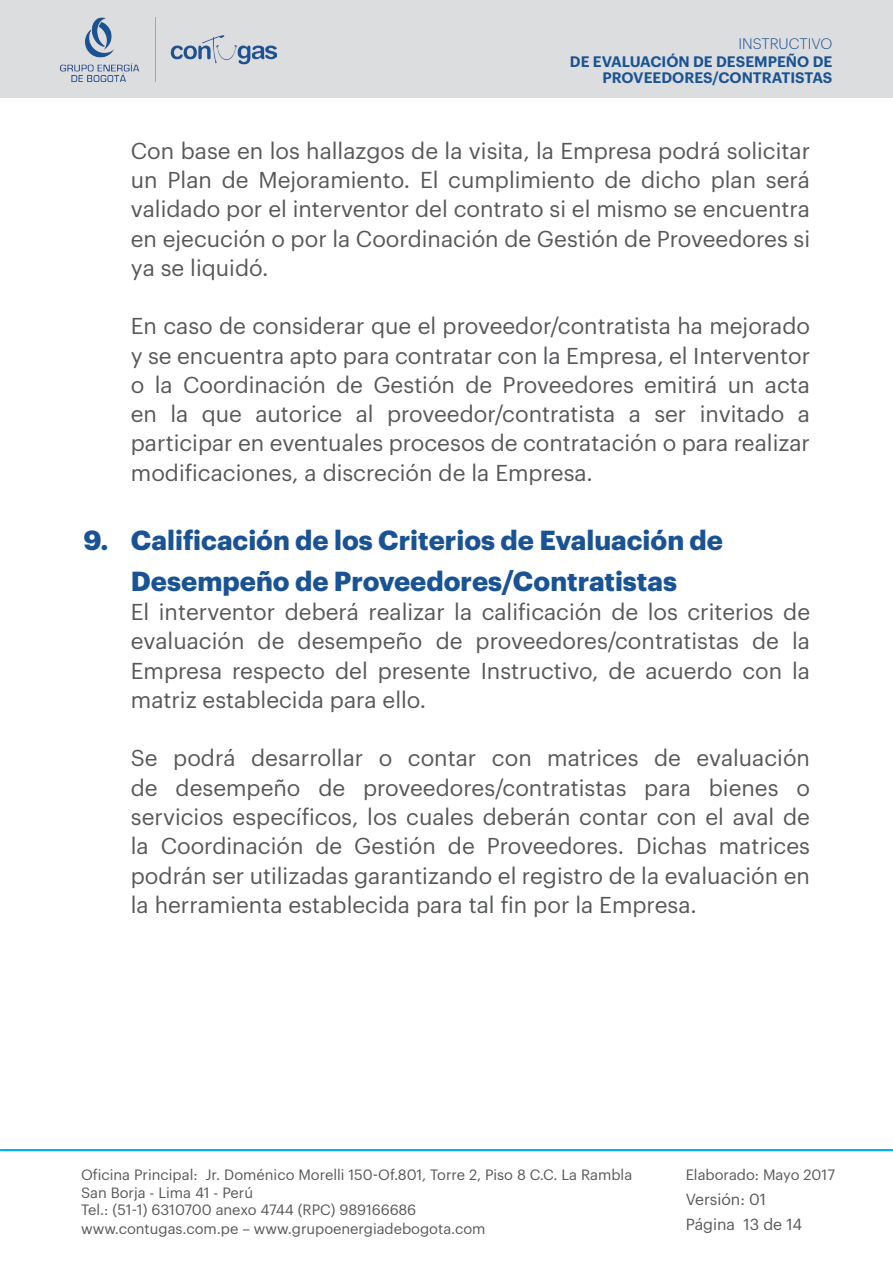
<style>
.page{position:relative;width:893px;height:1276px;background:#fff}
.page>*{position:absolute;margin:0;border:0;box-sizing:border-box;transform-origin:0 0}
.SUMILLA_1{font:700 27px/40.5px "Graphik";color:#1a5394;text-align:center}
.SUMILLA_1-2{font:22.5px/29.2px "Graphik";color:#57585a;text-align:justify}
.t1{font:15.75px "Graphik";color:#57585a}
.t2{font:600 14.85px/15.8px "Graphik";color:#1a5394;text-align:right}
.t3{font:300 14.85px "Graphik";color:#1a5394}
.t4{font:14.62px "Graphik";color:#57585a}
</style>
<div class="page">
<div style="left:0;top:0;width:893px;height:98px;background:#dcdddf"></div>
<hr style="left:0;top:1149px;width:893px;height:2px;background:#00aeef">
<img style="left:60px;top:18px;width:216px;height:64px">
<p class="t3" style="left:739px;top:33px;width:95px">INSTRUCTIVO</p>
<p class="t2" style="left:570px;top:52px;width:264px">DE EVALUACIÓN DE DESEMPEÑO DE<br>PROVEEDORES/CONTRATISTAS</p>
<p class="SUMILLA_1-2" style="left:131px;top:134px;width:681px">Con base en los hallazgos de la visita, la Empresa podrá solicitar un Plan de Mejoramiento. El cumplimiento de dicho plan será validado por el interventor del contrato si el mismo se encuentra en ejecución o por la Coordinación de Gestión de Proveedores si ya se liquidó.</p>
<p class="SUMILLA_1-2" style="left:131px;top:310px;width:681px">En caso de considerar que el proveedor/contratista ha mejorado y se encuentra apto para contratar con la Empresa, el Interventor o la Coordinación de Gestión de Proveedores emitirá un acta en la que autorice al proveedor/contratista a ser invitado a participar en eventuales procesos de contratación o para realizar modificaciones, a discreción de la Empresa.</p>
<p class="SUMILLA_1" style="left:84px;top:518px;width:641px">9. Calificación de los Criterios de Evaluación de<br>Desempeño de Proveedores/Contratistas</p>
<p class="SUMILLA_1-2" style="left:131px;top:595px;width:681px">El interventor deberá realizar la calificación de los criterios de evaluación de desempeño de proveedores/contratistas de la Empresa respecto del presente Instructivo, de acuerdo con la matriz establecida para ello.</p>
<p class="SUMILLA_1-2" style="left:131px;top:742px;width:681px">Se podrá desarrollar o contar con matrices de evaluación de desempeño de proveedores/contratistas para bienes o servicios específicos, los cuales deberán contar con el aval de la Coordinación de Gestión de Proveedores. Dichas matrices podrán ser utilizadas garantizando el registro de la evaluación en la herramienta establecida para tal fin por la Empresa.</p>
<p class="t4" style="left:81px;top:1163px;width:553px">Oficina Principal: Jr. Doménico Morelli 150-Of.801, Torre 2, Piso 8 C.C. La Rambla</p>
<p class="t4" style="left:81px;top:1181px;width:174px">San Borja - Lima 41 - Perú</p>
<p class="t4" style="left:81px;top:1199px;width:337px">Tel.: (51-1) 6310700 anexo 4744 (RPC) 989166686</p>
<p class="t4" style="left:81px;top:1217px;width:406px">www.contugas.com.pe – www.grupoenergiadebogota.com</p>
<p class="t4" style="left:686px;top:1163px;width:151px">Elaborado: Mayo 2017</p>
<p class="t1" style="left:686px;top:1187px;width:82px">Versión: 01</p>
<p class="t1" style="left:686px;top:1212px;width:118px">Página 13 de 14</p>
</div>
